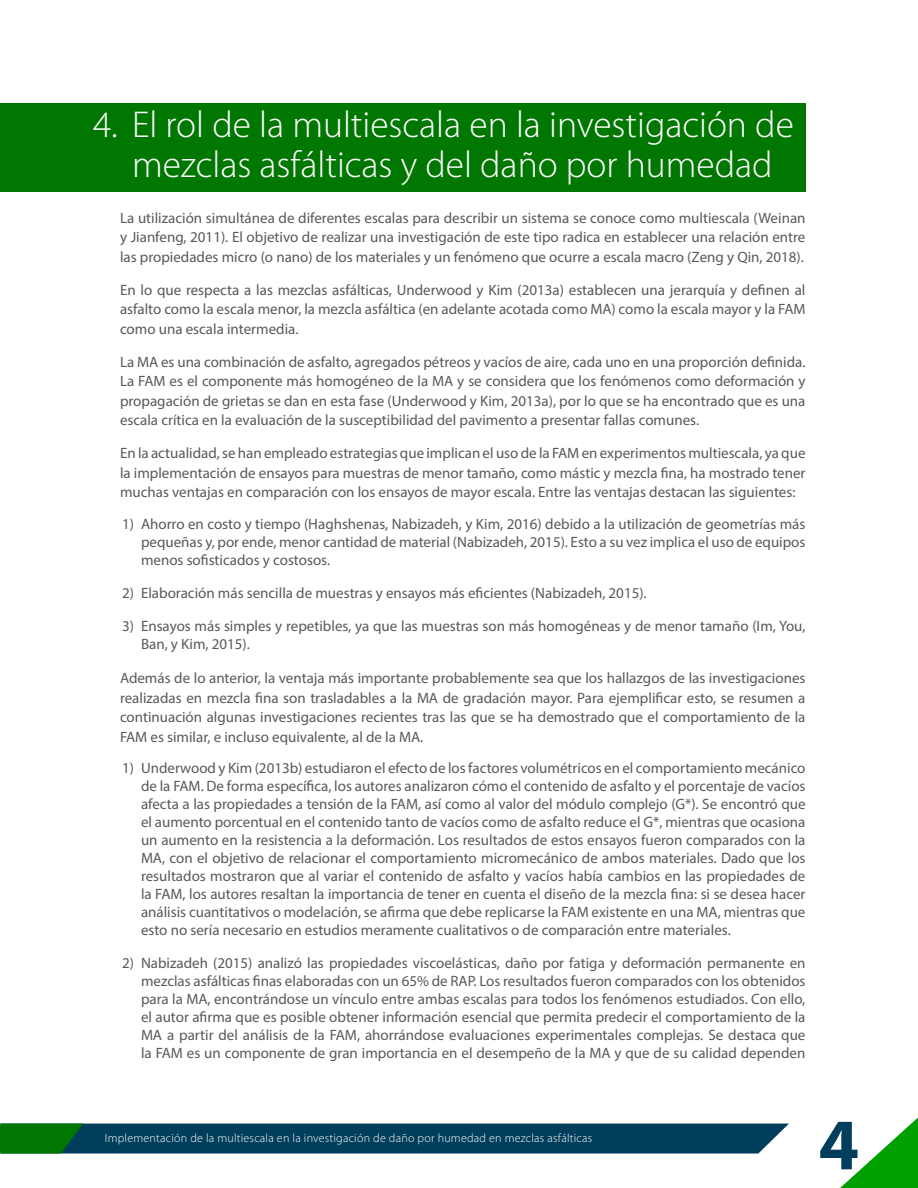
<style>
.page{position:relative;width:918px;height:1188px;background:#fff}
.page>*{position:absolute;margin:0;border:0;box-sizing:border-box;transform-origin:0 0}
.t1{font:700 73.05px "Myriad Pro";color:#003e5b}
.t2{font:300 37.5px/40.5px "Myriad Pro";color:#fff;text-align:center}
.t3{font:15px/18px "Myriad Pro";color:#575a58;text-align:justify}
.t4{font:300 12px "Myriad Pro";letter-spacing:.02em;color:#fff}
</style>
<div class="page">
<svg style="left:840px;top:1118px;width:78px;height:70px"></svg>
<svg style="left:0;top:1124px;width:789px;height:30px;background:#084958"></svg>
<div style="left:0;top:104px;width:806px;height:88px;background:#070"></div>
<h2 class="t2" style="left:93px;top:105px;width:702px">4. El rol de la multiescala en la investigación de mezclas asfálticas y del daño por humedad</h2>
<p class="t3" style="left:120px;top:208px;width:687px;line-height:19.5px">La utilización simultánea de diferentes escalas para describir un sistema se conoce como multiescala (Weinan y Jianfeng, 2011). El objetivo de realizar una investigación de este tipo radica en establecer una relación entre las propiedades micro (o nano) de los materiales y un fenómeno que ocurre a escala macro (Zeng y Qin, 2018).</p>
<p class="t3" style="left:120px;top:280px;width:687px;line-height:19.5px">En lo que respecta a las mezclas asfálticas, Underwood y Kim (2013a) establecen una jerarquía y definen al asfalto como la escala menor, la mezcla asfáltica (en adelante acotada como MA) como la escala mayor y la FAM como una escala intermedia.</p>
<p class="t3" style="left:120px;top:352px;width:687px;line-height:19.5px">La MA es una combinación de asfalto, agregados pétreos y vacíos de aire, cada uno en una proporción definida.<br>La FAM es el componente más homogéneo de la MA y se considera que los fenómenos como deformación y propagación de grietas se dan en esta fase (Underwood y Kim, 2013a), por lo que se ha encontrado que es una escala crítica en la evaluación de la susceptibilidad del pavimento a presentar fallas comunes.</p>
<p class="t3" style="left:120px;top:443px;width:687px;line-height:19.5px">En la actualidad, se han empleado estrategias que implican el uso de la FAM en experimentos multiescala, ya que la implementación de ensayos para muestras de menor tamaño, como mástic y mezcla fina, ha mostrado tener muchas ventajas en comparación con los ensayos de mayor escala. Entre las ventajas destacan las siguientes:</p>
<p class="t3" style="left:141px;top:514px;width:666px;text-indent:-19px">1) Ahorro en costo y tiempo (Haghshenas, Nabizadeh, y Kim, 2016) debido a la utilización de geometrías más pequeñas y, por ende, menor cantidad de material (Nabizadeh, 2015). Esto a su vez implica el uso de equipos menos sofisticados y costosos.</p>
<p class="t3" style="left:122px;top:583px;width:526px">2) Elaboración más sencilla de muestras y ensayos más eficientes (Nabizadeh, 2015).</p>
<p class="t3" style="left:141px;top:616px;width:666px;text-indent:-19px">3) Ensayos más simples y repetibles, ya que las muestras son más homogéneas y de menor tamaño (Im, You,<br>Ban, y Kim, 2015).</p>
<p class="t3" style="left:120px;top:668px;width:687px;line-height:19.5px">Además de lo anterior, la ventaja más importante probablemente sea que los hallazgos de las investigaciones realizadas en mezcla fina son trasladables a la MA de gradación mayor. Para ejemplificar esto, se resumen a continuación algunas investigaciones recientes tras las que se ha demostrado que el comportamiento de la FAM es similar, e incluso equivalente, al de la MA.</p>
<p class="t3" style="left:141px;top:759px;width:666px;text-indent:-19px">1) Underwood y Kim (2013b) estudiaron el efecto de los factores volumétricos en el comportamiento mecánico de la FAM. De forma específica, los autores analizaron cómo el contenido de asfalto y el porcentaje de vacíos afecta a las propiedades a tensión de la FAM, así como al valor del módulo complejo (G*). Se encontró que el aumento porcentual en el contenido tanto de vacíos como de asfalto reduce el G*, mientras que ocasiona un aumento en la resistencia a la deformación. Los resultados de estos ensayos fueron comparados con la MA, con el objetivo de relacionar el comportamiento micromecánico de ambos materiales. Dado que los resultados mostraron que al variar el contenido de asfalto y vacíos había cambios en las propiedades de la FAM, los autores resaltan la importancia de tener en cuenta el diseño de la mezcla fina: si se desea hacer análisis cuantitativos o modelación, se afirma que debe replicarse la FAM existente en una MA, mientras que esto no sería necesario en estudios meramente cualitativos o de comparación entre materiales.</p>
<p class="t3" style="left:141px;top:954px;width:666px;text-indent:-19px">2) Nabizadeh (2015) analizó las propiedades viscoelásticas, daño por fatiga y deformación permanente en mezclas asfálticas finas elaboradas con un 65% de RAP. Los resultados fueron comparados con los obtenidos para la MA, encontrándose un vínculo entre ambas escalas para todos los fenómenos estudiados. Con ello, el autor afirma que es posible obtener información esencial que permita predecir el comportamiento de la MA a partir del análisis de la FAM, ahorrándose evaluaciones experimentales complejas. Se destaca que la FAM es un componente de gran importancia en el desempeño de la MA y que de su calidad dependen</p>
<p class="t4" style="left:105px;top:1131px;width:489px">Implementación de la multiescala en la investigación de daño por humedad en mezclas asfálticas</p>
<h1 class="t1" style="left:819px;top:1097px;width:42px">4</h1>
</div>
